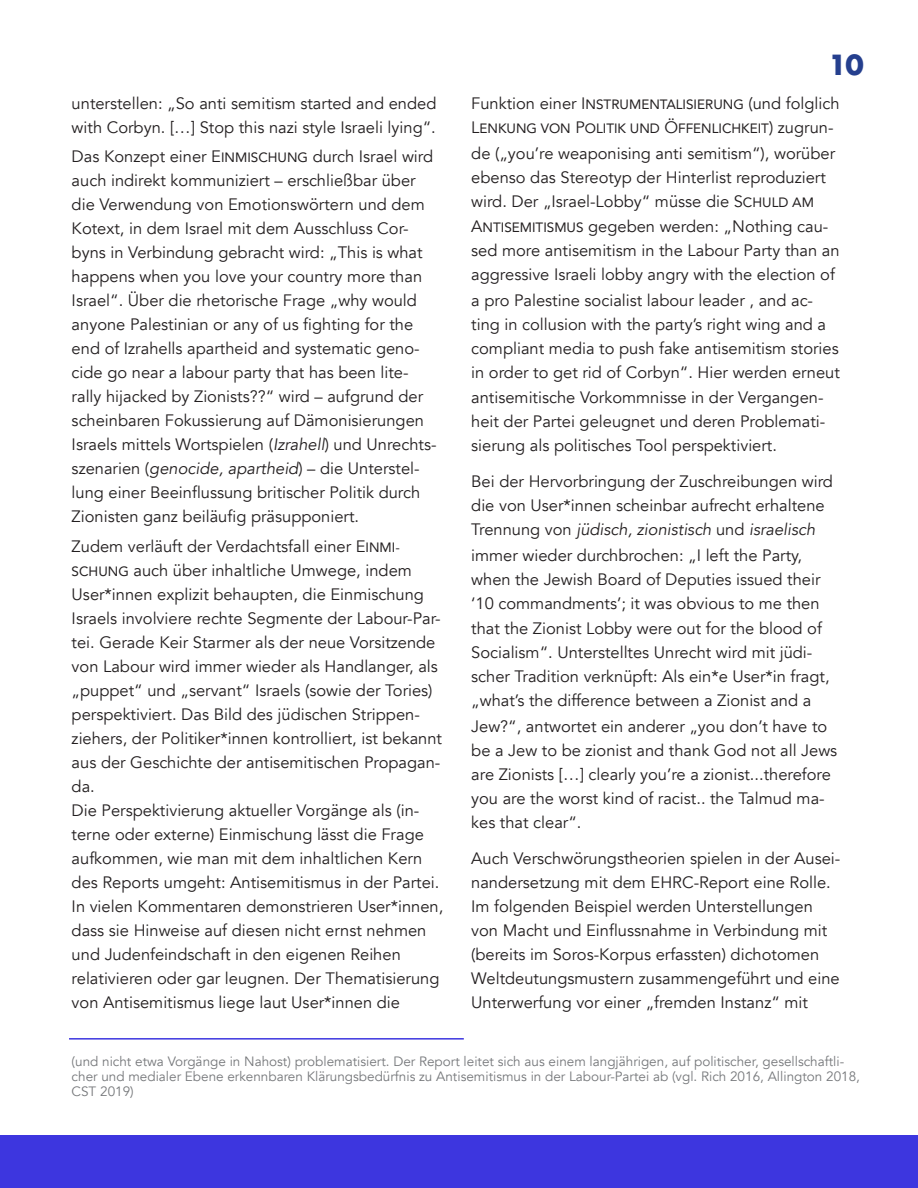
<style>
.page{position:relative;width:918px;height:1188px;background:#fff}
.page>*{position:absolute;margin:0;border:0;box-sizing:border-box;transform-origin:0 0}
.t1{font:700 27px "Futura";color:#253f8e}
.body_text{font:16.5px/24px "Avenir";color:#231f20}
.t2{font:13.5px/15px "Avenir";color:#76787b}
.body_text-2{font:13.5px "Avenir";color:#231f20}
.s1{font-size:13.5px}
.s2{font-style:italic}
.s3{font-size:16.5px}
</style>
<div class="page">
<div style="left:0;top:1135px;width:918px;height:53px;background:#3d36df"></div>
<hr style="left:69px;top:1038px;width:395px;height:2px;background:#3d36df">
<p class="body_text" style="left:72px;top:92px;width:366px">unterstellen: „So anti semitism started and ended with Corbyn. […] Stop this nazi style Israeli lying“.</p>
<p class="body_text" style="left:72px;top:145px;width:363px">Das Konzept einer E<span class="s1">INMISCHUNG</span> durch Israel wird auch indirekt kommuniziert – erschließbar über</p>
<p class="body_text" style="left:72px;top:193px;width:355px">die Verwendung von Emotionswörtern und dem</p>
<p class="body_text" style="left:72px;top:217px;width:366px">Kotext, in dem Israel mit dem Ausschluss Cor&shy;byns in Verbindung gebracht wird: „This is what happens when you love your country more than Israel“. Über die rhetorische Frage „why would anyone Palestinian or any of us fighting for the end of Izrahells apartheid and systematic geno&shy;cide go near a labour party that has been lite&shy;rally hijacked by Zionists??“ wird – aufgrund der scheinbaren Fokussierung auf Dämonisierungen Israels mittels Wortspielen (<span class="s2">Izrahell</span>) und Unrechts&shy;szenarien (<span class="s2">genocide, apartheid</span>) – die Unterstel&shy;lung einer Beeinflussung britischer Politik durch Zionisten ganz beiläufig präsupponiert.</p>
<p class="body_text" style="left:72px;top:535px;width:372px">Zudem verläuft der Verdachtsfall einer E<span class="s1">INMI-SCHUNG</span> auch über inhaltliche Umwege, indem User*innen explizit behaupten, die Einmischung Israels involviere rechte Segmente der Labour-Par&shy;tei. Gerade Keir Starmer als der neue Vorsitzende von Labour wird immer wieder als Handlanger, als „puppet“ und „servant“ Israels (sowie der Tories) perspektiviert. Das Bild des jüdischen Strippen&shy;ziehers, der Politiker*innen kontrolliert, ist bekannt aus der Geschichte der antisemitischen Propagan&shy;da.</p>
<p class="body_text" style="left:72px;top:799px;width:373px">Die Perspektivierung aktueller Vorgänge als (in&shy;terne oder externe) Einmischung lässt die Frage aufkommen, wie man mit dem inhaltlichen Kern des Reports umgeht: Antisemitismus in der Partei.<br>In vielen Kommentaren demonstrieren User*innen, dass sie Hinweise auf diesen nicht ernst nehmen und Judenfeindschaft in den eigenen Reihen relativieren oder gar leugnen. Der Thematisierung von Antisemitismus liege laut User*innen die</p>
<p class="t1" style="left:828px;top:45px;width:37px">10</p>
<p class="body_text" style="left:471px;top:92px;width:370px">Funktion einer I<span class="s1">NSTRUMENTALISIERUNG</span> (und folglich</p>
<p class="body_text-2" style="left:471px;top:118px;width:364px"><span class="s3">L</span>ENKUNG VON <span class="s3">P</span>OLITIK UND <span class="s3">Ö</span>FFENLICHKEIT<span class="s3">) zugrun-</span></p>
<p class="body_text" style="left:471px;top:141px;width:365px">de („you’re weaponising anti semitism“), worüber ebenso das Stereotyp der Hinterlist reproduziert wird. Der „Israel-Lobby“ müsse die S<span class="s1">CHULD AM</span></p>
<p class="body_text" style="left:471px;top:215px;width:370px">A<span class="s1">NTISEMITISMUS</span> gegeben werden: „Nothing cau&shy;sed more antisemitism in the Labour Party than an aggressive Israeli lobby angry with the election of</p>
<p class="body_text" style="left:471px;top:288px;width:370px">a pro Palestine socialist labour leader , and ac&shy;ting in collusion with the party’s right wing and a compliant media to push fake antisemitism stories in order to get rid of Corbyn“. Hier werden erneut</p>
<p class="body_text" style="left:471px;top:386px;width:356px;text-align:justify">antisemitische Vorkommnisse in der Vergangen&shy;heit der Partei geleugnet und deren Problemati&shy;sierung als politisches Tool perspektiviert.</p>
<p class="body_text" style="left:471px;top:470px;width:363px">Bei der Hervorbringung der Zuschreibungen wird die von User*innen scheinbar aufrecht erhaltene<br>Trennung von <span class="s2">jüdisch, zionistisch</span> und <span class="s2">israelisch</span></p>
<p class="body_text" style="left:471px;top:543px;width:351px">immer wieder durchbrochen: „I left the Party, when the Jewish Board of Deputies issued their ‘10 commandments’; it was obvious to me then</p>
<p class="body_text" style="left:471px;top:617px;width:360px">that the Zionist Lobby were out for the blood of Socialism“. Unterstelltes Unrecht wird mit jüdi&shy;scher Tradition verknüpft: Als ein*e User*in fragt, „what’s the difference between a Zionist and a</p>
<p class="body_text" style="left:471px;top:714px;width:368px">Jew?“, antwortet ein anderer „you don’t have to be a Jew to be zionist and thank God not all Jews are Zionists […] clearly you’re a zionist...therefore you are the worst kind of racist.. the Talmud ma&shy;kes that clear“.</p>
<p class="body_text" style="left:471px;top:846px;width:371px">Auch Verschwörungstheorien spielen in der Ausei&shy;nandersetzung mit dem EHRC-Report eine Rolle.<br>Im folgenden Beispiel werden Unterstellungen von Macht und Einflussnahme in Verbindung mit (bereits im Soros-Korpus erfassten) dichotomen Weltdeutungsmustern zusammengeführt und eine Unterwerfung vor einer „fremden Instanz“ mit</p>
<p class="t2" style="left:72px;top:1054px;width:790px">(und nicht etwa Vorgänge in Nahost) problematisiert. Der Report leitet sich aus einem langjährigen, auf politischer, gesellschaftli&shy;cher und medialer Ebene erkennbaren Klärungsbedürfnis zu Antisemitismus in der Labour-Partei ab (vgl. Rich 2016, Allington 2018,<br>CST 2019)</p>
</div>
